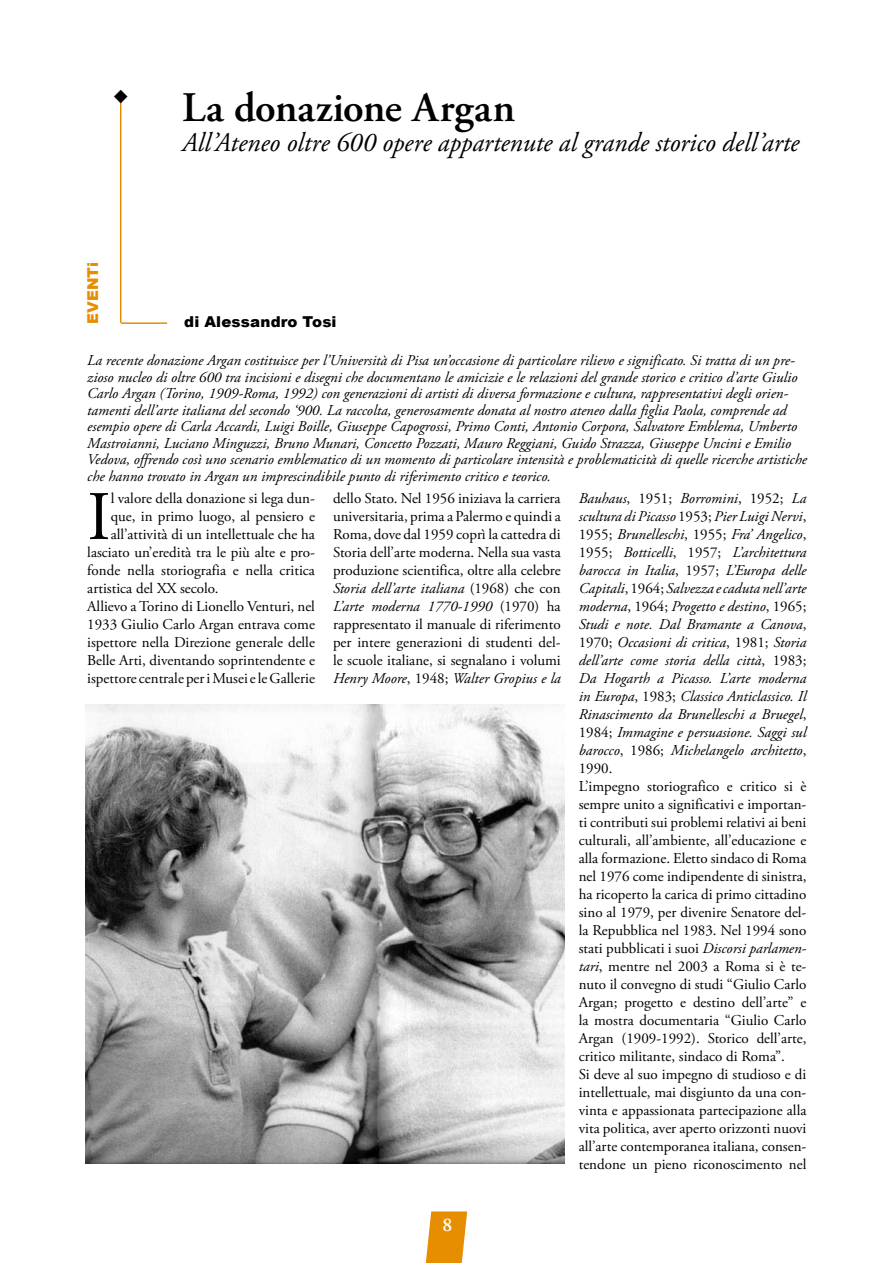
<style>
.page{position:relative;width:893px;height:1263px;background:#fff}
.page>*{position:absolute;margin:0;border:0;box-sizing:border-box;transform-origin:0 0}
.t1{font:69.3px "Adobe Garamond Pro";color:#000}
.t2{font:600 42px "Adobe Garamond Pro";color:#000}
.t3{font:italic 27px "Adobe Garamond Pro";color:#000}
.t4{font:15px/18px "Adobe Garamond Pro";color:#000;text-align:justify}
.t5{font:italic 15px/16.5px "Adobe Garamond Pro";color:#000}
.t6{font:900 15px "Arial";letter-spacing:.01em;color:#000}
.t7{font:900 15px "Arial";letter-spacing:.02em;color:#e68d00}
.s1{font-style:italic}
</style>
<div class="page">
<hr style="left:120px;top:99px;width:1px;height:224px;background:#e68d00">
<hr style="left:121px;top:322px;width:46px;height:2px;background:#e68d00">
<img style="left:85px;top:705px;width:479px;height:458px">
<svg style="left:425px;top:1211px;width:42px;height:52px;background:#e99e26"></svg>
<h2 class="t2" style="left:182px;top:83px;width:335px">La donazione Argan</h2>
<h3 class="t3" style="left:182px;top:126px;width:619px">All’Ateneo oltre 600 opere appartenute al grande storico dell’arte</h3>
<p class="t7" style="left:84px;top:324px;width:64px;rotate:-90deg">EVENTi</p>
<p class="t6" style="left:184px;top:313px;width:154px">di Alessandro Tosi</p>
<p class="t5" style="left:87px;top:353px;width:721px">La recente donazione Argan costituisce per l’Università di Pisa un’occasione di particolare rilievo e significato. Si tratta di un pre&shy;zioso nucleo di oltre 600 tra incisioni e disegni che documentano le amicizie e le relazioni del grande storico e critico d’arte Giulio Carlo Argan (Torino, 1909-Roma, 1992) con generazioni di artisti di diversa formazione e cultura, rappresentativi degli orien&shy;tamenti dell’arte italiana del secondo ‘900. La raccolta, generosamente donata al nostro ateneo dalla figlia Paola, comprende ad esempio opere di Carla Accardi, Luigi Boille, Giuseppe Capogrossi, Primo Conti, Antonio Corpora, Salvatore Emblema, Umberto Mastroianni, Luciano Minguzzi, Bruno Munari, Concetto Pozzati, Mauro Reggiani, Guido Strazza, Giuseppe Uncini e Emilio Vedova, offrendo così uno scenario emblematico di un momento di particolare intensità e problematicità di quelle ricerche artistiche che hanno trovato in Argan un imprescindibile punto di riferimento critico e teorico.</p>
<h1 class="t1" style="left:87px;top:475px;width:25px">I</h1>
<p class="t4" style="left:111px;top:490px;width:206px">l valore della donazione si lega dun-</p>
<p class="t4" style="left:111px;top:508px;width:206px">que, in primo luogo, al pensiero e</p>
<p class="t4" style="left:111px;top:526px;width:206px">all’attività di un intellettuale che ha</p>
<p class="t4" style="left:87px;top:544px;width:229px">lasciato un’eredità tra le più alte e pro-</p>
<p class="t4" style="left:87px;top:562px;width:229px">fonde nella storiografia e nella critica</p>
<p class="t4" style="left:87px;top:580px;width:133px">artistica del XX secolo.</p>
<p class="t4" style="left:87px;top:598px;width:229px">Allievo a Torino di Lionello Venturi, nel</p>
<p class="t4" style="left:87px;top:616px;width:229px">1933 Giulio Carlo Argan entrava come</p>
<p class="t4" style="left:87px;top:634px;width:229px">ispettore nella Direzione generale delle</p>
<p class="t4" style="left:87px;top:652px;width:229px">Belle Arti, diventando soprintendente e</p>
<p class="t4" style="left:87px;top:670px;width:229px">ispettore centrale per i Musei e le Gallerie</p>
<p class="t4" style="left:333px;top:490px;width:229px">dello Stato. Nel 1956 iniziava la carriera universitaria, prima a Palermo e quindi a Roma, dove dal 1959 coprì la cattedra di Storia dell’arte moderna. Nella sua vasta produzione scientifica, oltre alla celebre <span class="s1">Storia dell’arte italiana</span> (1968) che con <span class="s1">L’arte moderna 1770-1990</span> (1970) ha rappresentato il manuale di riferimento per intere generazioni di studenti del&shy;le scuole italiane, si segnalano i volumi <span class="s1">Henry Moore</span>, 1948; <span class="s1">Walter Gropius e la</span></p>
<p class="t4" style="left:579px;top:490px;width:229px;text-align:left"><span class="s1">Bauhaus</span>, 1951; <span class="s1">Borromini</span>, 1952; <span class="s1">La scultura di Picasso</span> 1953; <span class="s1">Pier Luigi Nervi</span>, 1955; <span class="s1">Brunelleschi</span>, 1955; <span class="s1">Fra’ Angelico</span>, 1955; <span class="s1">Botticelli</span>, 1957; <span class="s1">L’architettura barocca in Italia</span>, 1957; <span class="s1">L’Europa delle Capitali</span>, 1964; <span class="s1">Salvezza e caduta nell’arte moderna</span>, 1964; <span class="s1">Progetto e destino</span>, 1965; <span class="s1">Studi e note. Dal Bramante a Canova</span>, 1970; <span class="s1">Occasioni di critica</span>, 1981; <span class="s1">Storia dell’arte come storia della città</span>, 1983; <span class="s1">Da Hogarth a Picasso. L’arte moderna in Europa</span>, 1983; <span class="s1">Classico Anticlassico. Il Rinascimento da Brunelleschi a Bruegel</span>, 1984; <span class="s1">Immagine e persuasione. Saggi sul barocco</span>, 1986; <span class="s1">Michelangelo architetto</span>, 1990.<br>L’impegno storiografico e critico si è sempre unito a significativi e importan&shy;ti contributi sui problemi relativi ai beni culturali, all’ambiente, all’educazione e alla formazione. Eletto sindaco di Roma nel 1976 come indipendente di sinistra, ha ricoperto la carica di primo cittadino sino al 1979, per divenire Senatore del&shy;la Repubblica nel 1983. Nel 1994 sono stati pubblicati i suoi <span class="s1">Discorsi parlamen&shy;tari</span>, mentre nel 2003 a Roma si è te&shy;nuto il convegno di studi “Giulio Carlo Argan; progetto e destino dell’arte” e la mostra documentaria “Giulio Carlo Argan (1909-1992). Storico dell’arte, critico militante, sindaco di Roma”.<br>Si deve al suo impegno di studioso e di intellettuale, mai disgiunto da una con&shy;vinta e appassionata partecipazione alla vita politica, aver aperto orizzonti nuovi all’arte contemporanea italiana, consen&shy;tendone un pieno riconoscimento nel</p>
</div>
